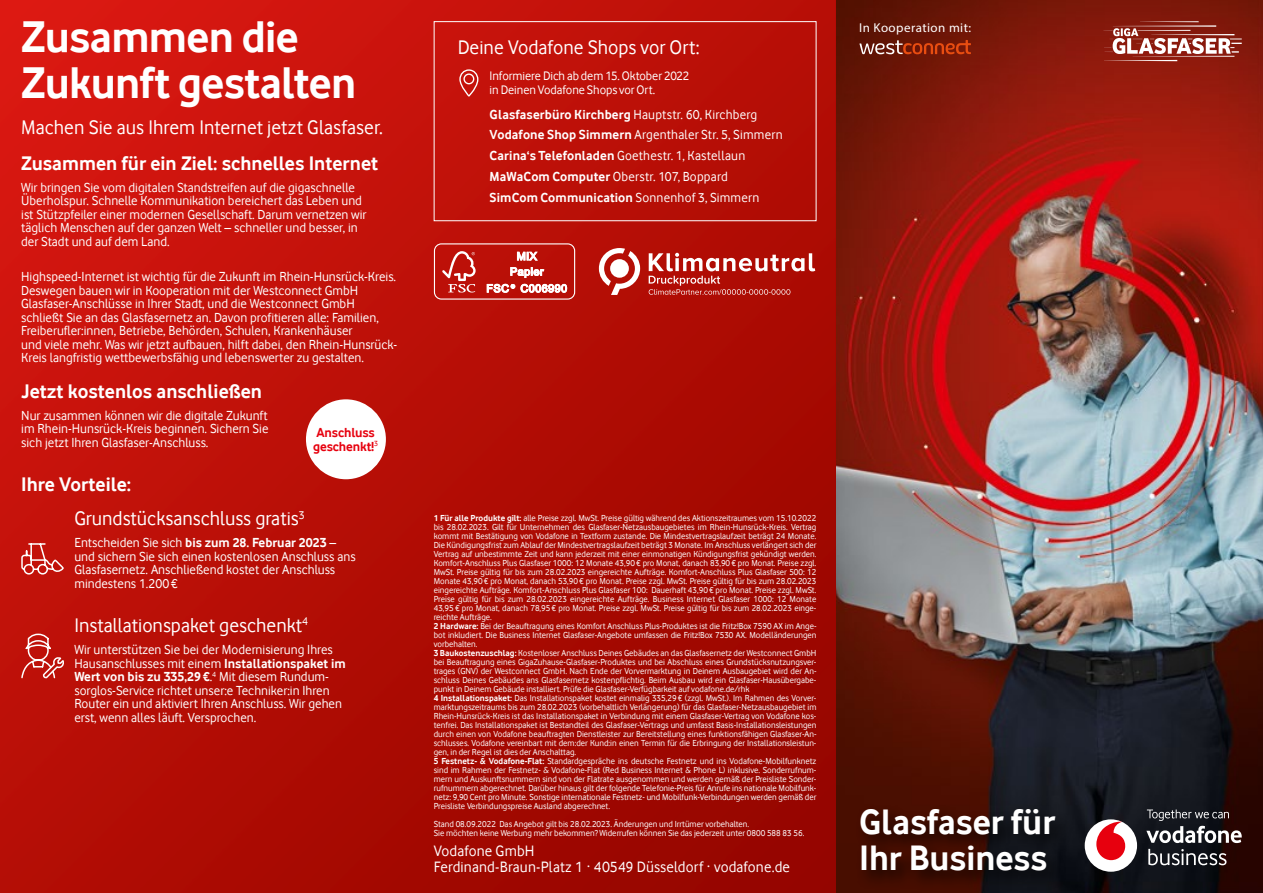
<style>
.page{position:relative;width:1263px;height:893px;background:#fff}
.page>*{position:absolute;margin:0;border:0;box-sizing:border-box;transform-origin:0 0}
.t1{font:700 45.75px/45.8px "Vodafone Rg";letter-spacing:-.015em;color:#fff}
.t2{font:700 36.45px/36.5px "Vodafone Rg";color:#fff}
.t3{font:20.25px/34.8px "Vodafone Rg";color:#fff}
.t4{font:700 20.25px "Vodafone Rg";color:#fff}
.t5{font:15.45px/15.5px "Vodafone Rg";letter-spacing:.01em;color:#fff}
.t6{font:13.5px/13.5px "Vodafone Rg";color:#fff}
.t7{font:700 13.5px/13.5px "Vodafone Rg";letter-spacing:-.01em;color:#e7000e}
.t8{font:12.9px "Myriad Pro";letter-spacing:.035em;color:#fff}
.t9{font:12.75px/13.5px "Vodafone Rg";letter-spacing:-.005em;color:#fff}
.t10{font:9px/9px "Vodafone Rg";color:#fff}
.s1{font-weight:700}
</style>
<div class="page">
<img style="left:0;top:0;width:1263px;height:893px">
<svg style="left:1138px;top:587px;width:101px;height:102px;background:#566268"></svg>
<svg style="left:20px;top:633px;width:45px;height:47px;background:#c93a34"></svg>
<svg style="left:21px;top:542px;width:44px;height:33px"></svg>
<div style="left:306px;top:399px;width:80px;height:80px;background:#fff;border-radius:50%"></div>
<div style="left:1085px;top:819px;width:52px;height:53px;background:#fff;border-radius:50%"></div>
<svg style="left:1096px;top:822px;width:29px;height:38px"></svg>
<svg style="left:1148px;top:849px;width:78px;height:16px"></svg>
<svg style="left:1146px;top:809px;width:96px;height:34px;background:#534f52"></svg>
<div style="left:855px;top:804px;width:220px;height:87px;background:#000;opacity:.75"></div>
<svg style="left:859px;top:40px;width:112px;height:14px;background:#973c24"></svg>
<svg style="left:1103px;top:21px;width:139px;height:40px"></svg>
<div style="left:434px;top:21px;width:382px;height:200px;border:1px solid #fff"></div>
<div style="left:434px;top:243px;width:141px;height:57px;border:1px solid #fff;border-radius:7px"></div>
<svg style="left:442px;top:251px;width:34px;height:41px"></svg>
<svg style="left:486px;top:247px;width:82px;height:47px;background:#c7413a"></svg>
<svg style="left:599px;top:248px;width:41px;height:47px"></svg>
<svg style="left:649px;top:253px;width:166px;height:42px;background:#c0433c"></svg>
<svg style="left:459px;top:69px;width:20px;height:28px"></svg>
<h1 class="t1" style="left:21px;top:13px;width:336px">Zusammen die<br>Zukunft gestalten</h1>
<h3 class="t3" style="left:21px;top:109px;width:363px">Machen Sie aus Ihrem Internet jetzt Glasfaser.</h3>
<h3 class="t4" style="left:21px;top:151px;width:358px">Zusammen für ein Ziel: schnelles Internet</h3>
<p class="t6" style="left:21px;top:180px;width:347px">Wir bringen Sie vom digitalen Standstreifen auf die gigaschnelle Überholspur. Schnelle Kommunikation bereichert das Leben und ist Stützpfeiler einer modernen Gesellschaft. Darum vernetzen wir täglich Menschen auf der ganzen Welt – schneller und besser, in der Stadt und auf dem Land.</p>
<p class="t6" style="left:21px;top:270px;width:378px">Highspeed-Internet ist wichtig für die Zukunft im Rhein-Hunsrück-Kreis.<br>Deswegen bauen wir in Kooperation mit der Westconnect GmbH Glasfaser-Anschlüsse in Ihrer Stadt, und die Westconnect GmbH schließt Sie an das Glasfasernetz an. Davon profitieren alle: Familien, Freiberufler:innen, Betriebe, Behörden, Schulen, Krankenhäuser<br>und viele mehr. Was wir jetzt aufbauen, hilft dabei, den Rhein-Hunsrück-Kreis langfristig wettbewerbsfähig und lebenswerter zu gestalten.</p>
<h3 class="t4" style="left:21px;top:379px;width:242px">Jetzt kostenlos anschließen</h3>
<h3 class="t6" style="left:21px;top:408px;width:249px;text-align:justify">Nur zusammen können wir die digitale Zukunft im Rhein-Hunsrück-Kreis beginnen. Sichern Sie sich jetzt Ihren Glasfaser-Anschluss.</h3>
<h3 class="t3" style="left:74px;top:466px;width:232px;text-indent:-53px"><span class="s1">Ihre Vorteile:<br></span>Grundstücksanschluss gratis<sup>3</sup></h3>
<h3 class="t6" style="left:74px;top:536px;width:283px">Entscheiden Sie sich <span class="s1">bis zum 28. Februar 2023</span> – und sichern Sie sich einen kostenlosen Anschluss ans Glasfasernetz. Anschließend kostet der Anschluss mindestens 1.200€</h3>
<h3 class="t3" style="left:74px;top:608px;width:235px">Installationspaket geschenkt<sup>4</sup></h3>
<p class="t6" style="left:74px;top:643px;width:273px">Wir unterstützen Sie bei der Modernisierung Ihres Hausanschlusses mit einem <span class="s1">Installationspaket im Wert von bis zu 335,29€</span>.<sup>4</sup> Mit diesem Rundum&shy;sorglos-Service richtet unser:e Techniker:in Ihren Router ein und aktiviert Ihren Anschluss. Wir gehen erst, wenn alles läuft. Versprochen.</p>
<h3 class="t7" style="left:313px;top:426px;width:67px">Anschluss geschenkt!<sup>3</sup></h3>
<h3 class="t3" style="left:458px;top:30px;width:243px">Deine Vodafone Shops vor Ort:</h3>
<h3 class="t9" style="left:490px;top:69px;width:201px">Informiere Dich ab dem 15. Oktober 2022 in Deinen Vodafone Shops vor Ort.</h3>
<h3 class="t6" style="left:490px;top:104px;width:295px;line-height:20.7px"><span class="s1">Glasfaserbüro Kirchberg</span> Hauptstr. 60, Kirchberg <span class="s1">Vodafone Shop Simmern</span> Argenthaler Str. 5, Simmern <span class="s1">Carina‘s Telefonladen</span> Goethestr. 1, Kastellaun <span class="s1">MaWaCom Computer</span> Oberstr. 107, Boppard<br><span class="s1">SimCom Communication</span> Sonnenhof 3, Simmern</h3>
<p class="t10" style="left:434px;top:514px;width:384px"><span class="s1">1 Für alle Produkte gilt:</span> alle Preise zzgl. MwSt. Preise gültig während des Aktionszeitraumes vom 15.10.2022 bis 28.02.2023. Gilt für Unternehmen des Glasfaser-Netzausbaugebietes im Rhein-Hunsrück-Kreis. Vertrag kommt mit Bestätigung von Vodafone in Textform zustande. Die Mindestvertragslaufzeit beträgt 24 Monate.<br>Die Kündigungsfrist zum Ablauf der Mindestvertragslaufzeit beträgt 3 Monate. Im Anschluss verlängert sich der Vertrag auf unbestimmte Zeit und kann jederzeit mit einer einmonatigen Kündigungsfrist gekündigt werden.<br>Komfort-Anschluss Plus Glasfaser 1000: 12 Monate 43,90€ pro Monat, danach 83,90€ pro Monat. Preise zzgl.<br>MwSt. Preise gültig für bis zum 28.02.2023 eingereichte Aufträge. Komfort-Anschluss Plus Glasfaser 500: 12<br>Monate 43,90€ pro Monat, danach 53,90€ pro Monat. Preise zzgl. MwSt. Preise gültig für bis zum 28.02.2023 eingereichte Aufträge. Komfort-Anschluss Plus Glasfaser 100: Dauerhaft 43,90 € pro Monat. Preise zzgl. MwSt.<br>Preise gültig für bis zum 28.02.2023 eingereichte Aufträge. Business Internet Glasfaser 1000: 12 Monate 43,95€ pro Monat, danach 78,95€ pro Monat. Preise zzgl. MwSt. Preise gültig für bis zum 28.02.2023 einge&shy;reichte Aufträge.<br><span class="s1">2 Hardware:</span> Bei der Beauftragung eines Komfort Anschluss Plus-Produktes ist die Fritz!Box 7590 AX im Ange&shy;bot inkludiert. Die Business Internet Glasfaser-Angebote umfassen die Fritz!Box 7530 AX. Modelländerungen vorbehalten.<br><span class="s1">3 Baukostenzuschlag:</span> Kostenloser Anschluss Deines Gebäudes an das Glasfasernetz der Westconnect GmbH bei Beauftragung eines GigaZuhause-Glasfaser-Produktes und bei Abschluss eines Grundstücksnutzungsver&shy;trages (GNV) der Westconnect GmbH. Nach Ende der Vorvermarktung in Deinem Ausbaugebiet wird der An&shy;schluss Deines Gebäudes ans Glasfasernetz kostenpflichtig. Beim Ausbau wird ein Glasfaser-Hausübergabe&shy;punkt in Deinem Gebäude installiert. Prüfe die Glasfaser-Verfügbarkeit auf vodafone.de/rhk<br><span class="s1">4 Installationspaket:</span> Das Installationspaket kostet einmalig 335,29€ (zzgl. MwSt.). Im Rahmen des Vorver&shy;marktungszeitraums bis zum 28.02.2023 (vorbehaltlich Verlängerung) für das Glasfaser-Netzausbaugebiet im Rhein-Hunsrück-Kreis ist das Installationspaket in Verbindung mit einem Glasfaser-Vertrag von Vodafone kos&shy;tenfrei. Das Installationspaket ist Bestandteil des Glasfaser-Vertrags und umfasst Basis-Installationsleistungen durch einen von Vodafone beauftragten Dienstleister zur Bereitstellung eines funktionsfähigen Glasfaser-An&shy;schlusses. Vodafone vereinbart mit dem:der Kund:in einen Termin für die Erbringung der Installationsleistun&shy;gen, in der Regel ist dies der Anschalttag.<br><span class="s1">5 Festnetz- &amp; Vodafone-Flat:</span> Standardgespräche ins deutsche Festnetz und ins Vodafone-Mobilfunknetz sind im Rahmen der Festnetz- &amp; Vodafone-Flat (Red Business Internet &amp; Phone L) inklusive. Sonderrufnum&shy;mern und Auskunftsnummern sind von der Flatrate ausgenommen und werden gemäß der Preisliste Sonder&shy;rufnummern abgerechnet. Darüber hinaus gilt der folgende Telefonie-Preis für Anrufe ins nationale Mobilfunk&shy;netz: 9,90 Cent pro Minute. Sonstige internationale Festnetz- und Mobilfunk-Verbindungen werden gemäß der Preisliste Verbindungspreise Ausland abgerechnet.</p>
<p class="t10" style="left:434px;top:820px;width:372px">Stand 08.09.2022 Das Angebot gilt bis 28.02.2023. Änderungen und Irrtümer vorbehalten.<br>Sie möchten keine Werbung mehr bekommen? Widerrufen können Sie das jederzeit unter 0800 588 83 56.</p>
<h3 class="t5" style="left:434px;top:843px;width:358px">Vodafone GmbH<br>Ferdinand-Braun-Platz 1 · 40549 Düsseldorf · vodafone.de</h3>
<h3 class="t8" style="left:859px;top:20px;width:114px">In Kooperation mit:</h3>
<h2 class="t2" style="left:859px;top:803px;width:198px">Glasfaser für<br>Ihr Business</h2>
</div>
